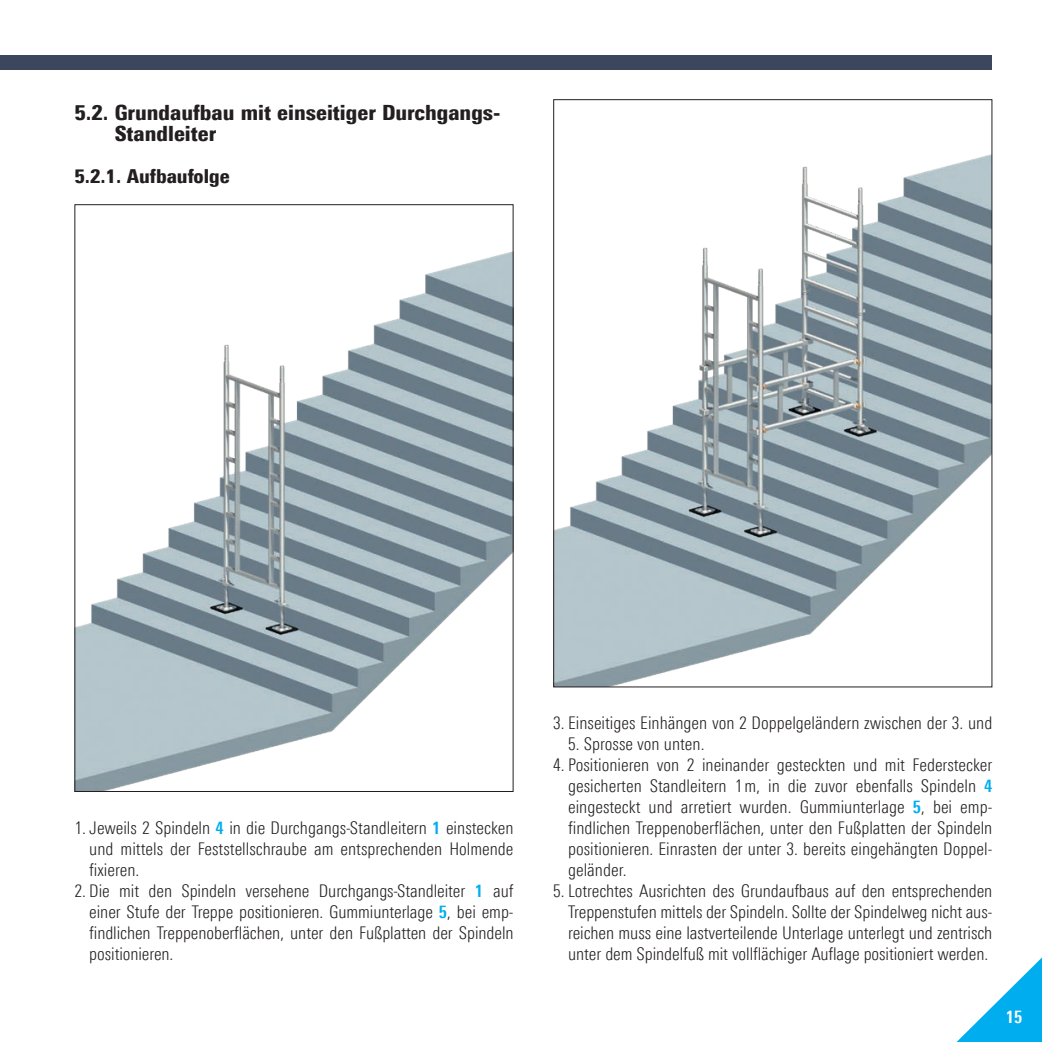
<style>
.page{position:relative;width:1042px;height:1042px;background:#fff}
.page>*{position:absolute;margin:0;border:0;box-sizing:border-box;transform-origin:0 0}
.Absatz_Flie_text{font:900 21px/21px "Linotype Univers 820 Cn";color:#231f20}
.Absatz_Flie_text-2{font:900 19.25px "Linotype Univers 820 Cn";color:#231f20}
.Absatz_Flie_text-3{font:300 17.5px/21px "Linotype Univers 320 Cn";color:#231f20;text-align:justify}
.t1{font:700 17.5px "Linotype Univers 620 Cn";color:#fff}
.s1{font-family:"Linotype Univers 620 Cn";font-weight:700;color:#00aeef}
</style>
<div class="page">
<div style="left:0;top:55px;width:992px;height:15px;background:#3c475e"></div>
<svg style="left:956px;top:957px;width:86px;height:85px"></svg>
<img style="left:76px;top:252px;width:435px;height:538px">
<img style="left:555px;top:154px;width:435px;height:531px">
<p class="Absatz_Flie_text" style="left:115px;top:102px;width:387px;text-indent:-40px">5.2. Grundaufbau mit einseitiger Durchgangs-<br>Standleiter</p>
<p class="Absatz_Flie_text-2" style="left:74px;top:165px;width:157px">5.2.1. Aufbaufolge</p>
<p class="Absatz_Flie_text-3" style="left:89px;top:817px;width:426px;text-indent:-15px">1. Jeweils 2 Spindeln <span class="s1">4</span> in die Durchgangs-Standleitern <span class="s1">1</span> einstecken und mittels der Feststellschraube am entsprechenden Holmende fixieren.</p>
<p class="Absatz_Flie_text-3" style="left:89px;top:880px;width:426px;text-indent:-15px">2. Die mit den Spindeln versehene Durchgangs-Standleiter <span class="s1">1</span> auf einer Stufe der Treppe positionieren. Gummiunterlage <span class="s1">5</span>, bei emp&shy;findlichen Treppenoberflächen, unter den Fußplatten der Spindeln positionieren.</p>
<p class="Absatz_Flie_text-3" style="left:553px;top:712px;width:441px">3. Einseitiges Einhängen von 2 Doppelgeländern zwischen der 3. und</p>
<p class="Absatz_Flie_text-3" style="left:568px;top:733px;width:138px">5. Sprosse von unten.</p>
<p class="Absatz_Flie_text-3" style="left:568px;top:754px;width:426px;text-indent:-15px">4. Positionieren von 2 ineinander gesteckten und mit Federstecker gesicherten Standleitern 1m, in die zuvor ebenfalls Spindeln <span class="s1">4 </span>eingesteckt und arretiert wurden. Gummiunterlage <span class="s1">5</span>, bei emp&shy;findlichen Treppenoberflächen, unter den Fußplatten der Spindeln positionieren. Einrasten der unter 3. bereits eingehängten Doppel&shy;geländer.</p>
<p class="Absatz_Flie_text-3" style="left:568px;top:880px;width:426px;text-indent:-15px">5. Lotrechtes Ausrichten des Grundaufbaus auf den entsprechenden Treppenstufen mittels der Spindeln. Sollte der Spindelweg nicht aus&shy;reichen muss eine lastverteilende Unterlage unterlegt und zentrisch unter dem Spindelfuß mit vollflächiger Auflage positioniert werden.</p>
<p class="t1" style="left:1006px;top:1006px;width:18px">15</p>
</div>
